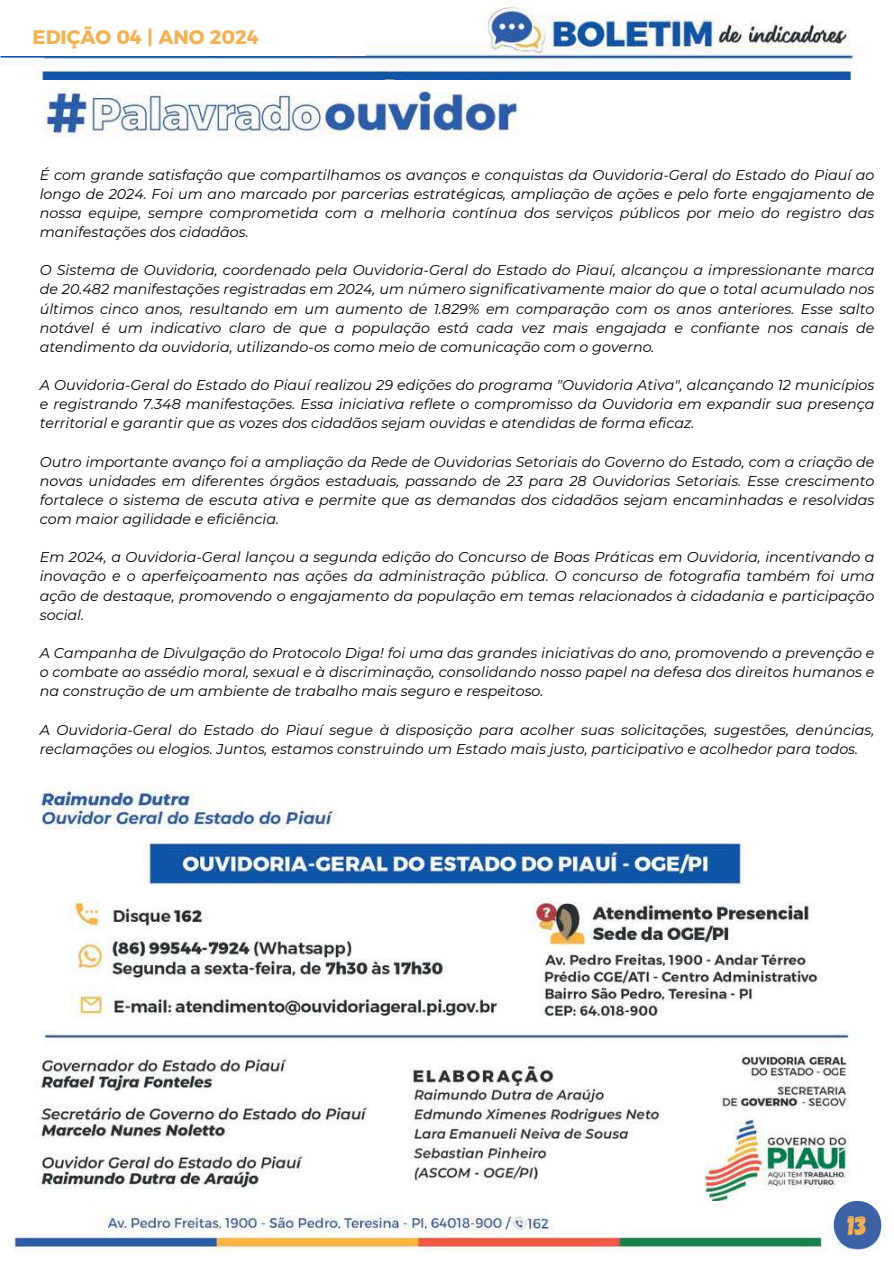
<style>
.page{position:relative;width:894px;height:1264px;background:#fff}
.page>*{position:absolute;margin:0;border:0;box-sizing:border-box;transform-origin:0 0}
.t1{font:27px "Gagalin";color:#f4b152}
.t2{font:19.5px "Kief Montaser Bold";color:#f4b152}
.t3{font:italic 14.25px/19.2px "Montserrat";color:#000;text-align:justify}
</style>
<div class="page">
<img style="left:14px;top:0;width:879px;height:1253px">
<svg style="left:833px;top:1200px;width:47px;height:48px"></svg>
<img style="left:14px;top:81px;width:879px;height:1119px">
<div style="left:0;top:145px;width:893px;height:635px;background:#fff"></div>
<img style="left:0;top:1px;width:893px;height:67px">
<div style="left:0;top:0;width:366px;height:56px;background:#fff"></div>
<h2 class="t2" style="left:33px;top:25px;width:228px">EDIÇÃO 04 | ANO 2024</h2>
<p class="t3" style="left:40px;top:165px;width:836px">É com grande satisfação que compartilhamos os avanços e conquistas da Ouvidoria-Geral do Estado do Piauí ao longo de 2024. Foi um ano marcado por parcerias estratégicas, ampliação de ações e pelo forte engajamento de nossa equipe, sempre comprometida com a melhoria contínua dos serviços públicos por meio do registro das manifestações dos cidadãos.</p>
<p class="t3" style="left:40px;top:260px;width:836px">O Sistema de Ouvidoria, coordenado pela Ouvidoria-Geral do Estado do Piauí, alcançou a impressionante marca de 20.482 manifestações registradas em 2024, um número significativamente maior do que o total acumulado nos últimos cinco anos, resultando em um aumento de 1.829% em comparação com os anos anteriores. Esse salto notável é um indicativo claro de que a população está cada vez mais engajada e confiante nos canais de atendimento da ouvidoria, utilizando-os como meio de comunicação com o governo.</p>
<p class="t3" style="left:40px;top:375px;width:836px">A Ouvidoria-Geral do Estado do Piauí realizou 29 edições do programa "Ouvidoria Ativa", alcançando 12 municípios e registrando 7.348 manifestações. Essa iniciativa reflete o compromisso da Ouvidoria em expandir sua presença territorial e garantir que as vozes dos cidadãos sejam ouvidas e atendidas de forma eficaz.</p>
<p class="t3" style="left:40px;top:452px;width:836px">Outro importante avanço foi a ampliação da Rede de Ouvidorias Setoriais do Governo do Estado, com a criação de novas unidades em diferentes órgãos estaduais, passando de 23 para 28 Ouvidorias Setoriais. Esse crescimento fortalece o sistema de escuta ativa e permite que as demandas dos cidadãos sejam encaminhadas e resolvidas com maior agilidade e eficiência.</p>
<p class="t3" style="left:40px;top:547px;width:836px">Em 2024, a Ouvidoria-Geral lançou a segunda edição do Concurso de Boas Práticas em Ouvidoria, incentivando a inovação e o aperfeiçoamento nas ações da administração pública. O concurso de fotografia também foi uma ação de destaque, promovendo o engajamento da população em temas relacionados à cidadania e participação social.</p>
<p class="t3" style="left:40px;top:643px;width:836px">A Campanha de Divulgação do Protocolo Diga! foi uma das grandes iniciativas do ano, promovendo a prevenção e o combate ao assédio moral, sexual e à discriminação, consolidando nosso papel na defesa dos direitos humanos e na construção de um ambiente de trabalho mais seguro e respeitoso.</p>
<p class="t3" style="left:40px;top:719px;width:836px">A Ouvidoria-Geral do Estado do Piauí segue à disposição para acolher suas solicitações, sugestões, denúncias, reclamações ou elogios. Juntos, estamos construindo um Estado mais justo, participativo e acolhedor para todos.</p>
<h1 class="t1" style="left:847px;top:1208px;width:21px">13</h1>
</div>
